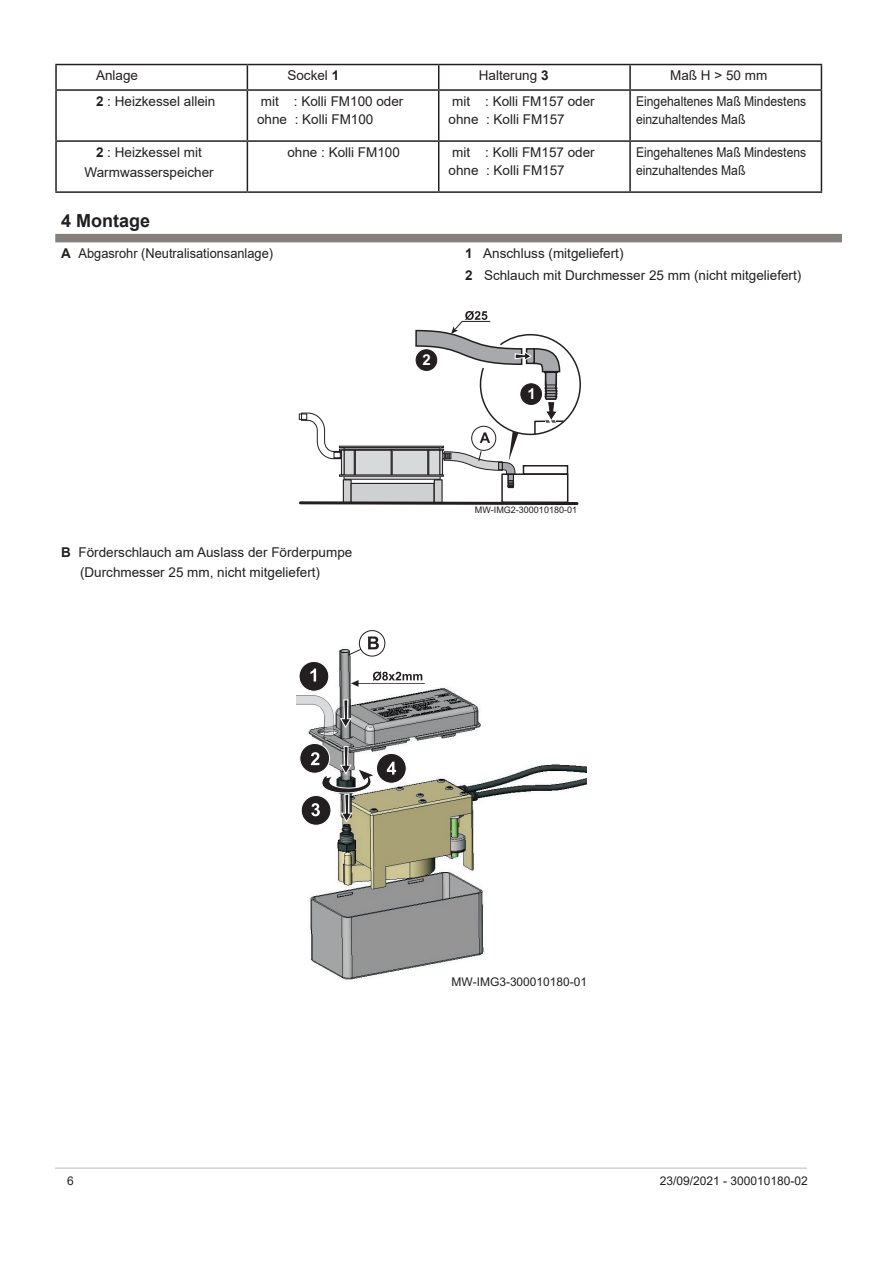
<style>
.page{position:relative;width:893px;height:1263px;background:#fff}
.page>*{position:absolute;margin:0;border:0;box-sizing:border-box;transform-origin:0 0}
.Texte_danger{font:700 18px "Arial";color:#231f20}
.t1{font:700 15px "Arial";color:#fff}
.Texte_danger-2{font:13.5px/18px "Arial";color:#231f20}
.Texte_danger-3{font:13.5px/18px "Arial";color:#231f20;scale:.9 1}
.Texte_danger-4{font:13.5px "Arial";color:#231f20;scale:.95 1}
.t2{font:12px "Arial";color:#231f20}
.t3{font:9px "Arial";color:#231f20}
.s1{font-weight:700}
</style>
<div class="page">
<hr style="left:56px;top:1167px;width:750px;height:2px;background:#d1d2d4">
<hr style="left:55px;top:64px;width:192px;height:1px;background:#231f20">
<hr style="left:55px;top:65px;width:2px;height:24px;background:#231f20">
<hr style="left:247px;top:64px;width:192px;height:1px;background:#231f20">
<svg style="left:247px;top:65px;width:1px;height:24px"></svg>
<hr style="left:439px;top:64px;width:191px;height:1px;background:#231f20">
<svg style="left:438px;top:65px;width:1px;height:24px"></svg>
<hr style="left:630px;top:64px;width:192px;height:1px;background:#231f20">
<hr style="left:629px;top:65px;width:2px;height:24px;background:#231f20">
<svg style="left:821px;top:65px;width:1px;height:24px"></svg>
<hr style="left:55px;top:89px;width:192px;height:2px;background:#231f20">
<hr style="left:55px;top:91px;width:2px;height:49px;background:#231f20">
<hr style="left:247px;top:89px;width:192px;height:2px;background:#231f20">
<hr style="left:247px;top:91px;width:1px;height:49px;background:#231f20">
<hr style="left:439px;top:89px;width:191px;height:2px;background:#231f20">
<hr style="left:438px;top:91px;width:1px;height:49px;background:#231f20">
<hr style="left:630px;top:89px;width:192px;height:2px;background:#231f20">
<hr style="left:629px;top:91px;width:2px;height:49px;background:#231f20">
<hr style="left:821px;top:91px;width:1px;height:49px;background:#231f20">
<hr style="left:55px;top:140px;width:192px;height:2px;background:#231f20">
<hr style="left:55px;top:142px;width:2px;height:49px;background:#231f20">
<hr style="left:247px;top:140px;width:192px;height:2px;background:#231f20">
<hr style="left:247px;top:142px;width:1px;height:49px;background:#231f20">
<hr style="left:439px;top:140px;width:191px;height:2px;background:#231f20">
<hr style="left:438px;top:142px;width:1px;height:49px;background:#231f20">
<hr style="left:630px;top:140px;width:192px;height:2px;background:#231f20">
<hr style="left:629px;top:142px;width:2px;height:49px;background:#231f20">
<hr style="left:821px;top:142px;width:1px;height:49px;background:#231f20">
<hr style="left:55px;top:191px;width:192px;height:2px;background:#231f20">
<hr style="left:247px;top:191px;width:192px;height:2px;background:#231f20">
<hr style="left:439px;top:191px;width:191px;height:2px;background:#231f20">
<hr style="left:630px;top:191px;width:192px;height:2px;background:#231f20">
<div style="left:55px;top:234px;width:787px;height:8px;background:#867f7c"></div>
<div style="left:343px;top:480px;width:8px;height:23px;background:#cfd0d2"></div>
<div style="left:343px;top:479px;width:9px;height:24px;border:1px solid #231f20"></div>
<div style="left:351px;top:483px;width:83px;height:20px;background:#cfd0d2"></div>
<div style="left:351px;top:483px;width:84px;height:20px;border:1px solid #231f20"></div>
<div style="left:434px;top:480px;width:8px;height:23px;background:#cfd0d2"></div>
<div style="left:434px;top:479px;width:9px;height:24px;border:1px solid #231f20"></div>
<svg style="left:299px;top:500px;width:280px;height:5px"></svg>
<div style="left:339px;top:449px;width:105px;height:2px;border:1px solid #231f20"></div>
<div style="left:339px;top:446px;width:105px;height:2px;border:1px solid #231f20"></div>
<div style="left:344px;top:447px;width:96px;height:2px;border:1px solid #231f20"></div>
<div style="left:344px;top:450px;width:96px;height:29px;background:#d8d9db"></div>
<div style="left:344px;top:450px;width:96px;height:30px;border:1px solid #231f20"></div>
<div style="left:341px;top:450px;width:3px;height:25px;border:1px solid #231f20"></div>
<div style="left:391px;top:450px;width:2px;height:25px;border:1px solid #231f20"></div>
<div style="left:354px;top:450px;width:2px;height:25px;background:#d8d9db;border:1px solid #231f20"></div>
<div style="left:339px;top:474px;width:105px;height:3px;border:1px solid #231f20"></div>
<div style="left:299px;top:414px;width:8px;height:6px;border:1px solid #231f20"></div>
<svg style="left:301px;top:412px;width:41px;height:47px"></svg>
<div style="left:501px;top:473px;width:67px;height:30px;border:2px solid #231f20"></div>
<svg style="left:415px;top:311px;width:166px;height:177px"></svg>
<img style="left:302px;top:649px;width:284px;height:331px">
<div style="left:299px;top:661px;width:30px;height:30px;background:#231f20;border-radius:50%"></div>
<div style="left:299px;top:661px;width:30px;height:31px;border:1px solid #fff;border-radius:50%"></div>
<svg style="left:310px;top:668px;width:6px;height:13px"></svg>
<div style="left:300px;top:743px;width:30px;height:30px;background:#231f20;border-radius:50%"></div>
<div style="left:299px;top:743px;width:31px;height:31px;border:1px solid #fff;border-radius:50%"></div>
<svg style="left:301px;top:795px;width:30px;height:30px"></svg>
<div style="left:301px;top:795px;width:30px;height:31px;border:1px solid #fff;border-radius:50%"></div>
<div style="left:376px;top:753px;width:30px;height:30px;background:#231f20;border-radius:50%"></div>
<div style="left:376px;top:753px;width:31px;height:31px;border:1px solid #fff;border-radius:50%"></div>
<svg style="left:387px;top:762px;width:9px;height:13px"></svg>
<svg style="left:351px;top:671px;width:74px;height:16px"></svg>
<svg style="left:311px;top:745px;width:70px;height:78px"></svg>
<svg style="left:339px;top:699px;width:13px;height:30px"></svg>
<img style="left:296px;top:695px;width:38px;height:47px">
<svg style="left:347px;top:630px;width:39px;height:27px"></svg>
<p class="Texte_danger-2" style="left:96px;top:67px;width:44px">Anlage</p>
<p class="Texte_danger-2" style="left:287px;top:67px;width:53px">Sockel <span class="s1">1</span></p>
<p class="Texte_danger-2" style="left:479px;top:67px;width:71px">Halterung <span class="s1">3</span></p>
<p class="Texte_danger-2" style="left:670px;top:67px;width:99px">Maß H &gt; 50 mm</p>
<p class="Texte_danger-2" style="left:96px;top:92px;width:121px"><span class="s1">2</span> : Heizkessel allein</p>
<p class="Texte_danger-2" style="left:257px;top:92px;width:148px">mit : Kolli FM100 oder ohne : Kolli FM100</p>
<p class="Texte_danger-2" style="left:448px;top:92px;width:148px">mit : Kolli FM157 oder ohne : Kolli FM157</p>
<p class="Texte_danger-3" style="left:636px;top:92px;width:191px">Eingehaltenes Maß Mindestens einzuhaltendes Maß</p>
<p class="Texte_danger-2" style="left:96px;top:143px;width:107px"><span class="s1">2</span> : Heizkessel mit</p>
<p class="Texte_danger-2" style="left:85px;top:164px;width:131px">Warmwasserspeicher</p>
<p class="Texte_danger-2" style="left:287px;top:143px;width:114px">ohne : Kolli FM100</p>
<p class="Texte_danger-2" style="left:448px;top:143px;width:148px">mit : Kolli FM157 oder ohne : Kolli FM157</p>
<p class="Texte_danger-3" style="left:636px;top:143px;width:191px">Eingehaltenes Maß Mindestens einzuhaltendes Maß</p>
<p class="Texte_danger" style="left:61px;top:208px;width:91px">4 Montage</p>
<p class="Texte_danger-4" style="left:61px;top:244px;width:224px"><span class="s1">A</span> Abgasrohr (Neutralisationsanlage)</p>
<p class="Texte_danger-2" style="left:465px;top:244px;width:160px"><span class="s1">1</span> Anschluss (mitgeliefert)</p>
<p class="Texte_danger-2" style="left:465px;top:267px;width:338px"><span class="s1">2</span> Schlauch mit Durchmesser 25 mm (nicht mitgeliefert)</p>
<p class="Texte_danger-2" style="left:61px;top:543px;width:293px"><span class="s1">B</span> Förderschlauch am Auslass der Förderpumpe</p>
<p class="Texte_danger-2" style="left:80px;top:564px;width:242px">(Durchmesser 25 mm, nicht mitgeliefert)</p>
<p class="t1" style="left:423px;top:349px;width:10px">2</p>
<p class="t1" style="left:527px;top:383px;width:10px">1</p>
<p class="t3" style="left:475px;top:504px;width:104px">MW-IMG2-300010180-01</p>
<p class="t2" style="left:451px;top:973px;width:137px">MW-IMG3-300010180-01</p>
<p class="t2" style="left:67px;top:1173px;width:8px">6</p>
<p class="t2" style="left:660px;top:1173px;width:150px">23/09/2021 - 300010180-02</p>
</div>
